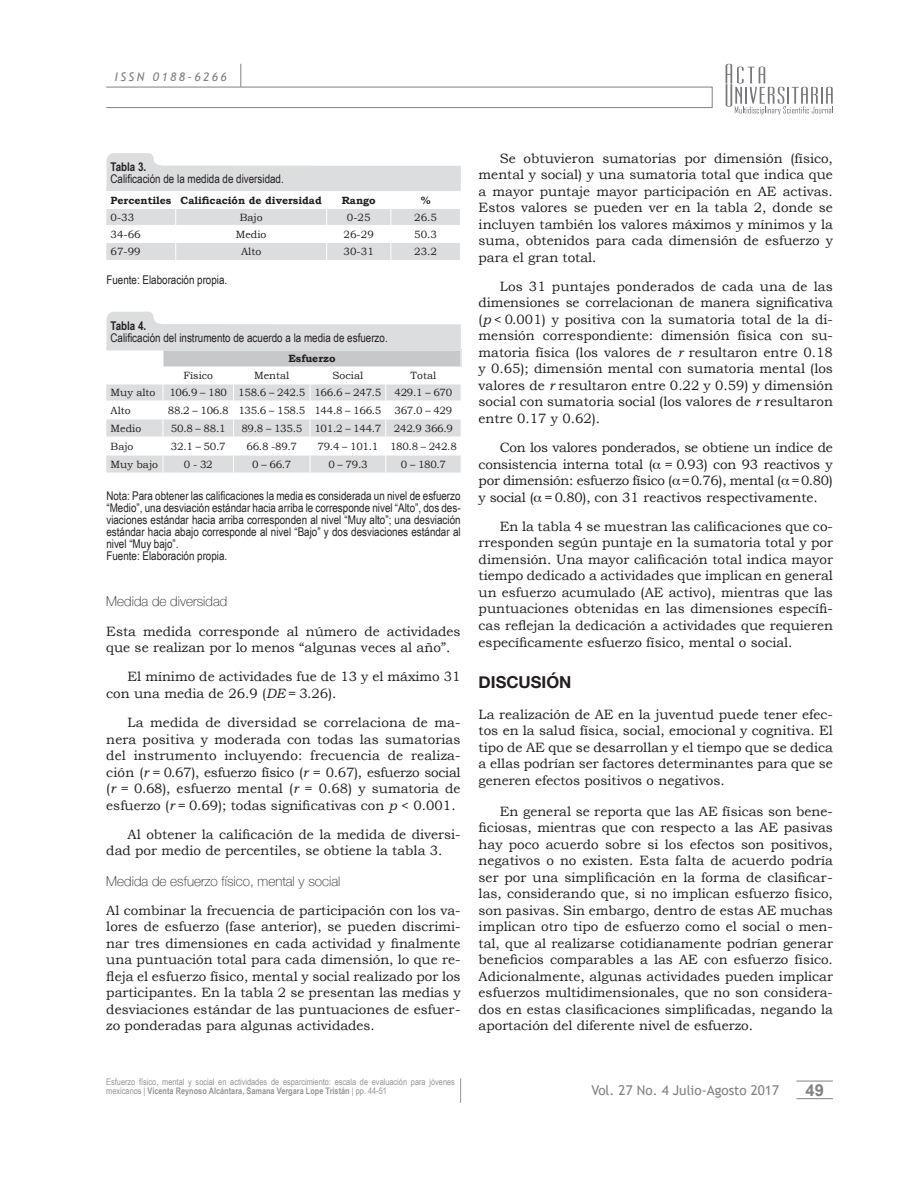
<style>
.page{position:relative;width:918px;height:1188px;background:#fff}
.page>*{position:absolute;margin:0;border:0;box-sizing:border-box;transform-origin:0 0}
.t1{font:700 16.5px "Helvetica Neue";color:#231f20}
.t2{font:700 16.5px "Arial";color:#808285}
.t3{font:13.5px/16.5px "Bookman Old Style";color:#231f20;text-align:justify}
.t4{font:100 13.5px "Helvetica Neue";color:#231f20}
.t5{font:13.5px "Trebuchet MS";color:#808285}
.t6{font:12px/12px "Arial Narrow";color:#231f20}
.t7{font:700 12px "Arial Narrow";color:#231f20}
.t8{font:italic 12px "Trebuchet MS";letter-spacing:.2em;color:#808285}
.t9{font:10.5px "Bookman Old Style";color:#231f20}
.t10{font:10.5px "Bookman Old Style";letter-spacing:-.03em;color:#231f20}
.t11{font:700 10.5px "Bookman Old Style";color:#231f20}
.t12{font:9px/9px "Arial Narrow";color:#939598}
.s1{font-style:italic}
.s2{font-weight:700}
</style>
<div class="page">
<hr style="left:796px;top:1081px;width:37px;height:1px;background:#808285">
<hr style="left:796px;top:1098px;width:37px;height:1px;background:#808285">
<div style="left:106px;top:87px;width:606px;height:21px;border:1px solid #808285"></div>
<svg style="left:241px;top:64px;width:1px;height:23px"></svg>
<svg style="left:726px;top:64px;width:107px;height:51px"></svg>
<svg style="left:460px;top:1078px;width:1px;height:25px"></svg>
<svg style="left:106px;top:153px;width:355px;height:107px"></svg>
<svg style="left:106px;top:311px;width:356px;height:162px"></svg>
<hr style="left:106px;top:187px;width:353px;height:3px;background:#dcdddf">
<hr style="left:106px;top:347px;width:353px;height:3px;background:#dcdddf">
<p class="t8" style="left:115px;top:70px;width:114px">ISSN 0188-6266</p>
<p class="t7" style="left:110px;top:158px;width:37px">Tabla 3.</p>
<p class="t6" style="left:110px;top:173px;width:175px">Calificación de la medida de diversidad.</p>
<p class="t11" style="left:111px;top:194px;width:213px">Percentiles Calificación de diversidad</p>
<p class="t11" style="left:342px;top:194px;width:36px">Rango</p>
<p class="t11" style="left:421px;top:194px;width:11px">%</p>
<p class="t9" style="left:111px;top:211px;width:25px">0-33</p>
<p class="t9" style="left:240px;top:211px;width:24px">Bajo</p>
<p class="t9" style="left:347px;top:211px;width:25px">0-25</p>
<p class="t9" style="left:414px;top:211px;width:24px">26.5</p>
<p class="t9" style="left:111px;top:228px;width:32px">34-66</p>
<p class="t9" style="left:236px;top:228px;width:32px">Medio</p>
<p class="t9" style="left:344px;top:228px;width:32px">26-29</p>
<p class="t9" style="left:414px;top:228px;width:24px">50.3</p>
<p class="t9" style="left:111px;top:246px;width:32px">67-99</p>
<p class="t9" style="left:241px;top:246px;width:22px">Alto</p>
<p class="t9" style="left:344px;top:246px;width:32px">30-31</p>
<p class="t9" style="left:414px;top:246px;width:24px">23.2</p>
<p class="t6" style="left:106px;top:274px;width:122px">Fuente: Elaboración propia.</p>
<p class="t7" style="left:110px;top:317px;width:37px">Tabla 4.</p>
<p class="t6" style="left:110px;top:331px;width:279px">Calificación del instrumento de acuerdo a la media de esfuerzo.</p>
<p class="t11" style="left:288px;top:352px;width:49px">Esfuerzo</p>
<p class="t9" style="left:183px;top:370px;width:31px">Físico</p>
<p class="t9" style="left:254px;top:370px;width:37px">Mental</p>
<p class="t9" style="left:333px;top:370px;width:32px">Social</p>
<p class="t9" style="left:411px;top:370px;width:27px">Total</p>
<p class="t9" style="left:111px;top:387px;width:46px">Muy alto</p>
<p class="t10" style="left:169px;top:387px;width:214px">106.9 – 180 158.6 – 242.5 166.6 – 247.5</p>
<p class="t9" style="left:395px;top:387px;width:59px">429.1 – 670</p>
<p class="t9" style="left:111px;top:404px;width:22px">Alto</p>
<p class="t10" style="left:168px;top:404px;width:215px">88.2 – 106.8 135.6 – 158.5 144.8 – 166.5</p>
<p class="t9" style="left:395px;top:404px;width:59px">367.0 – 429</p>
<p class="t9" style="left:111px;top:422px;width:32px">Medio</p>
<p class="t9" style="left:171px;top:422px;width:56px">50.8 – 88.1</p>
<p class="t10" style="left:241px;top:422px;width:213px">89.8 – 135.5 101.2 – 144.7 242.9 366.9</p>
<p class="t9" style="left:111px;top:440px;width:24px">Bajo</p>
<p class="t9" style="left:171px;top:440px;width:56px">32.1 – 50.7</p>
<p class="t9" style="left:247px;top:440px;width:52px">66.8 -89.7</p>
<p class="t10" style="left:318px;top:440px;width:141px">79.4 – 101.1 180.8 – 242.8</p>
<p class="t9" style="left:111px;top:458px;width:49px">Muy bajo</p>
<p class="t9" style="left:184px;top:458px;width:30px">0 - 32</p>
<p class="t9" style="left:252px;top:458px;width:41px">0 – 66.7</p>
<p class="t9" style="left:328px;top:458px;width:41px">0 – 79.3</p>
<p class="t9" style="left:401px;top:458px;width:47px">0 – 180.7</p>
<p class="t6" style="left:106px;top:490px;width:356px">Nota: Para obtener las calificaciones la media es considerada un nivel de esfuerzo “Medio”, una desviación estándar hacia arriba le corresponde nivel “Alto”, dos des&shy;viaciones estándar hacia arriba corresponden al nivel “Muy alto”; una desviación estándar hacia abajo corresponde al nivel “Bajo” y dos desviaciones estándar al nivel “Muy bajo”.<br>Fuente: Elaboración propia.</p>
<p class="t4" style="left:106px;top:591px;width:123px">Medida de diversidad</p>
<p class="t3" style="left:106px;top:623px;width:356px">Esta medida corresponde al número de actividades que se realizan por lo menos “algunas veces al año”.</p>
<p class="t3" style="left:106px;top:669px;width:356px;text-indent:21px">El mínimo de actividades fue de 13 y el máximo 31 con una media de 26.9 (<span class="s1">DE</span> = 3.26).</p>
<p class="t3" style="left:106px;top:714px;width:356px;text-indent:21px">La medida de diversidad se correlaciona de ma&shy;nera positiva y moderada con todas las sumatorias del instrumento incluyendo: frecuencia de realiza&shy;ción (<span class="s1">r</span> = 0.67), esfuerzo físico (<span class="s1">r</span> = 0.67), esfuerzo social (<span class="s1">r</span> = 0.68), esfuerzo mental (<span class="s1">r</span> = 0.68) y sumatoria de esfuerzo (<span class="s1">r</span> = 0.69); todas significativas con <span class="s1">p</span> &lt; 0.001.</p>
<p class="t3" style="left:106px;top:826px;width:356px;text-indent:21px">Al obtener la calificación de la medida de diversi&shy;dad por medio de percentiles, se obtiene la tabla 3.</p>
<p class="t4" style="left:106px;top:871px;width:236px">Medida de esfuerzo físico, mental y social</p>
<p class="t3" style="left:106px;top:902px;width:356px">Al combinar la frecuencia de participación con los va&shy;lores de esfuerzo (fase anterior), se pueden discrimi&shy;nar tres dimensiones en cada actividad y finalmente una puntuación total para cada dimensión, lo que re&shy;fleja el esfuerzo físico, mental y social realizado por los participantes. En la tabla 2 se presentan las medias y desviaciones estándar de las puntuaciones de esfuer&shy;zo ponderadas para algunas actividades.</p>
<p class="t3" style="left:479px;top:150px;width:356px;text-indent:21px">Se obtuvieron sumatorias por dimensión (físico, mental y social) y una sumatoria total que indica que a mayor puntaje mayor participación en AE activas.<br>Estos valores se pueden ver en la tabla 2, donde se incluyen también los valores máximos y mínimos y la suma, obtenidos para cada dimensión de esfuerzo y para el gran total.</p>
<p class="t3" style="left:479px;top:278px;width:356px;text-indent:21px">Los 31 puntajes ponderados de cada una de las dimensiones se correlacionan de manera significativa (<span class="s1">p</span> &lt; 0.001) y positiva con la sumatoria total de la di&shy;mensión correspondiente: dimensión física con su&shy;matoria física (los valores de <span class="s1">r</span> resultaron entre 0.18 y 0.65); dimensión mental con sumatoria mental (los valores de <span class="s1">r</span> resultaron entre 0.22 y 0.59) y dimensión social con sumatoria social (los valores de <span class="s1">r</span> resultaron entre 0.17 y 0.62).</p>
<p class="t3" style="left:479px;top:439px;width:356px;text-indent:21px">Con los valores ponderados, se obtiene un índice de consistencia interna total ( = 0.93) con 93 reactivos y por dimensión: esfuerzo físico ( = 0.76), mental ( = 0.80) y social ( = 0.80), con 31 reactivos respectivamente.</p>
<p class="t3" style="left:479px;top:518px;width:356px;text-indent:21px">En la tabla 4 se muestran las calificaciones que co&shy;rresponden según puntaje en la sumatoria total y por dimensión. Una mayor calificación total indica mayor tiempo dedicado a actividades que implican en general un esfuerzo acumulado (AE activo), mientras que las puntuaciones obtenidas en las dimensiones específi&shy;cas reflejan la dedicación a actividades que requieren específicamente esfuerzo físico, mental o social.</p>
<p class="t1" style="left:479px;top:669px;width:94px">DISCUSIÓN</p>
<p class="t3" style="left:479px;top:706px;width:356px">La realización de AE en la juventud puede tener efec&shy;tos en la salud física, social, emocional y cognitiva. El tipo de AE que se desarrollan y el tiempo que se dedica a ellas podrían ser factores determinantes para que se generen efectos positivos o negativos.</p>
<p class="t3" style="left:479px;top:803px;width:356px;text-indent:21px">En general se reporta que las AE físicas son bene&shy;ficiosas, mientras que con respecto a las AE pasivas hay poco acuerdo sobre si los efectos son positivos, negativos o no existen. Esta falta de acuerdo podría ser por una simplificación en la forma de clasificar&shy;las, considerando que, si no implican esfuerzo físico, son pasivas. Sin embargo, dentro de estas AE muchas implican otro tipo de esfuerzo como el social o men&shy;tal, que al realizarse cotidianamente podrían generar beneficios comparables a las AE con esfuerzo físico.<br>Adicionalmente, algunas actividades pueden implicar esfuerzos multidimensionales, que no son considera&shy;dos en estas clasificaciones simplificadas, negando la aportación del diferente nivel de esfuerzo.</p>
<p class="t12" style="left:106px;top:1077px;width:350px">Esfuerzo físico, mental y social en actividades de esparcimiento: escala de evaluación para jóvenes mexicanos | <span class="s2">Vicenta Reynoso Alcántara, Samana Vergara Lope Tristán</span> | pp. 44-51</p>
<p class="t5" style="left:591px;top:1082px;width:189px">Vol. 27 No. 4 Julio-Agosto 2017</p>
<p class="t2" style="left:806px;top:1079px;width:20px">49</p>
</div>
